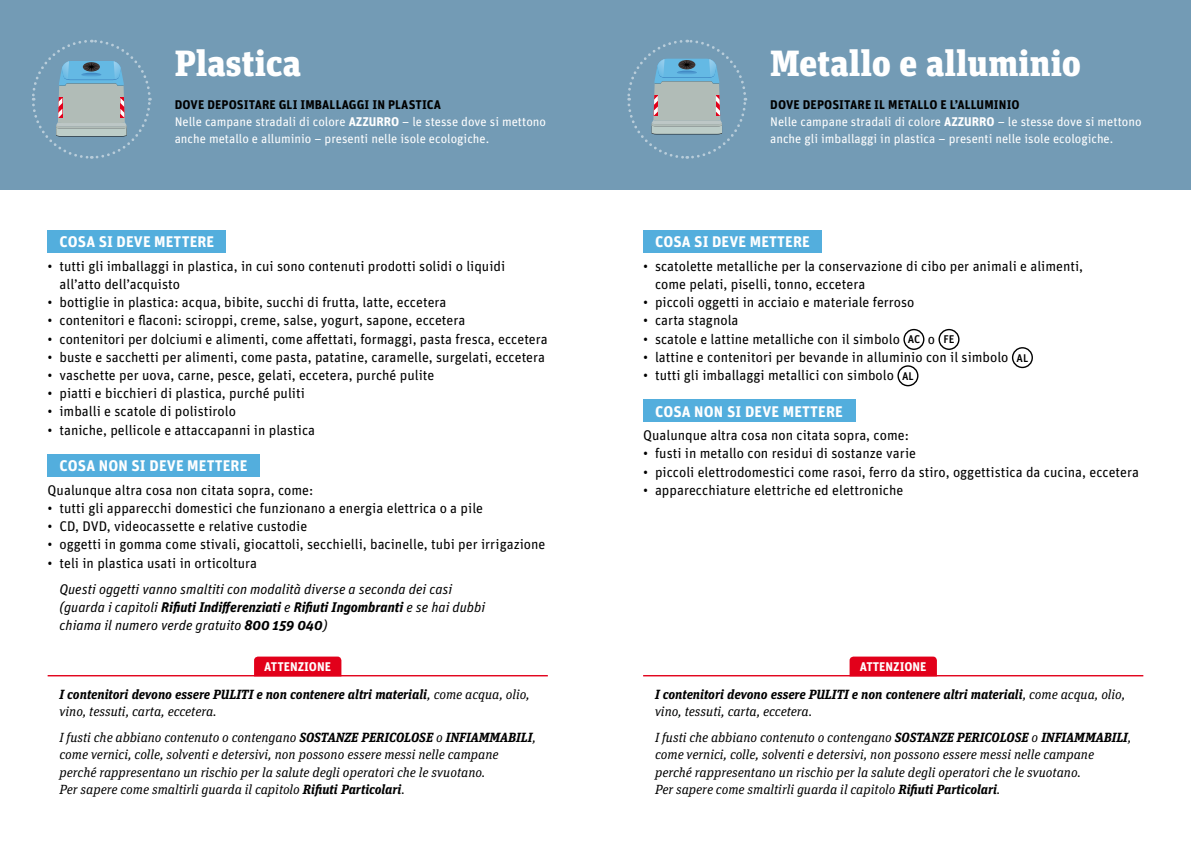
<style>
.page{position:relative;width:1191px;height:842px;background:#fff}
.page>*{position:absolute;margin:0;border:0;box-sizing:border-box;transform-origin:0 0}
.t1{font:900 36.4px "Unit Slab Pro";color:#fff}
.t2{font:700 15.4px "Unit Pro";letter-spacing:.01em;color:#fff}
.t3{font:14px/18.2px "Unit Pro";color:#000}
.t4{font:italic 14px/18.2px "Unit Pro";color:#000}
.t5{font:italic 13.3px/17.5px "Unit Slab Pro";color:#000}
.t6{font:italic 700 13.3px/17.5px "Unit Slab Pro";color:#000}
.t7{font:12.6px/16.8px "Unit Pro";color:#fff}
.t8{font:700 12.6px "Unit Pro";letter-spacing:.01em;color:#000}
.t9{font:700 12.6px "Unit Pro";color:#fff}
.s1{font-weight:700}
.s2{font-weight:400}
.s3{font-weight:500;font-size:11.2px}
</style>
<div class="page">
<div style="left:0;top:0;width:595px;height:190px;background:#739bb5"></div>
<svg style="left:32px;top:39px;width:120px;height:120px"></svg>
<div style="left:48px;top:230px;width:178px;height:23px;background:#53aedd"></div>
<div style="left:48px;top:454px;width:212px;height:23px;background:#53aedd"></div>
<hr style="left:48px;top:675px;width:500px;height:1px;background:#e2001a">
<div style="left:254px;top:657px;width:87px;height:18px;background:#e2001a"></div>
<div style="left:595px;top:0;width:596px;height:190px;background:#739bb5"></div>
<hr style="left:643px;top:675px;width:500px;height:1px;background:#e2001a">
<div style="left:849px;top:657px;width:88px;height:18px;background:#e2001a"></div>
<svg style="left:627px;top:39px;width:120px;height:120px"></svg>
<div style="left:643px;top:230px;width:178px;height:23px;background:#53aedd"></div>
<div style="left:903px;top:329px;width:21px;height:21px;border:1px solid #000;border-radius:50%"></div>
<div style="left:938px;top:329px;width:21px;height:21px;border:1px solid #000;border-radius:50%"></div>
<div style="left:1012px;top:347px;width:21px;height:21px;border:1px solid #000;border-radius:50%"></div>
<div style="left:897px;top:365px;width:21px;height:21px;border:1px solid #000;border-radius:50%"></div>
<div style="left:643px;top:399px;width:212px;height:23px;background:#53aedd"></div>
<h1 class="t1" style="left:175px;top:36px;width:128px">Plastica</h1>
<p class="t8" style="left:175px;top:96px;width:182px">DOVE DEPOSITARE GLI IMBALLAGGI</p>
<p class="t8" style="left:372px;top:96px;width:24px">IN PLAS</p>
<p class="t8" style="left:415px;top:96px;width:20px">TICA</p>
<p class="t7" style="left:175px;top:113px;width:183px">Nelle campane stradali di colore <span class="s1">AZZURRO</span></p>
<p class="t7" style="left:175px;top:113px;width:373px;text-indent:228px">– le stesse dove si mettono anche metallo e alluminio – presenti nelle isole ecologiche.</p>
<p class="t2" style="left:60px;top:232px;width:156px">COSA SI DEVE METTERE</p>
<p class="t3" style="left:60px;top:257px;width:447px;text-indent:-12px">• tutti gli imballaggi in plastica, in cui sono contenuti prodotti solidi o liquidi all’atto dell’acquisto</p>
<p class="t3" style="left:48px;top:293px;width:400px">• bottiglie in plastica: acqua, bibite, succhi di frutta, latte, eccetera</p>
<p class="t3" style="left:48px;top:311px;width:419px">• contenitori e flaconi: sciroppi, creme, salse, yogurt, sapone, eccetera</p>
<p class="t3" style="left:48px;top:329px;width:502px">• contenitori per dolciumi e alimenti, come affettati, formaggi, pasta fresca, eccetera</p>
<p class="t3" style="left:48px;top:348px;width:499px">• buste e sacchetti per alimenti, come pasta, patatine, caramelle, surgelati, eccetera</p>
<p class="t3" style="left:48px;top:366px;width:388px">• vaschette per uova, carne, pesce, gelati, eccetera, purché pulite</p>
<p class="t3" style="left:48px;top:384px;width:259px">• piatti e bicchieri di plastica, purché puliti</p>
<p class="t3" style="left:48px;top:402px;width:190px">• imballi e scatole di polistirolo</p>
<p class="t3" style="left:48px;top:420px;width:269px">• taniche, pellicole e attaccapanni in plastica</p>
<p class="t2" style="left:60px;top:456px;width:189px">COSA NON SI DEVE METTERE</p>
<p class="t3" style="left:48px;top:481px;width:267px">Qualunque altra cosa non citata sopra, come:</p>
<p class="t3" style="left:48px;top:499px;width:437px">• tutti gli apparecchi domestici che funzionano a energia elettrica o a pile</p>
<p class="t3" style="left:48px;top:517px;width:261px">• CD, DVD, videocassette e relative custodie</p>
<p class="t3" style="left:48px;top:535px;width:499px">• oggetti in gomma come stivali, giocattoli, secchielli, bacinelle, tubi per irrigazione</p>
<p class="t3" style="left:48px;top:553px;width:211px">• teli in plastica usati in orticoltura</p>
<p class="t4" style="left:60px;top:580px;width:427px">Questi oggetti vanno smaltiti con modalità diverse a seconda dei casi (guarda i capitoli <span class="s1">Rifiuti Indifferenziati</span> e <span class="s1">Rifiuti Ingombranti</span> e se hai dubbi chiama il numero verde gratuito <span class="s1">800 159 040</span>)</p>
<p class="t9" style="left:264px;top:659px;width:53px">ATTENZIONE</p>
<p class="t6" style="left:60px;top:685px;width:472px">I contenitori devono essere PULITI e non contenere altri materiali<span class="s2">, come acqua, olio, vino, tessuti, carta, eccetera.</span></p>
<p class="t5" style="left:60px;top:728px;width:478px">I fusti che abbiano contenuto o contengano <span class="s1">SOSTANZE PERICOLOSE</span> o <span class="s1">INFIAMMABILI</span>, come vernici, colle, solventi e detersivi, non possono essere messi nelle campane perché rappresentano un rischio per la salute degli operatori che le svuotano.<br>Per sapere come smaltirli guarda il capitolo <span class="s1">Rifiuti Particolari</span>.</p>
<h1 class="t1" style="left:770px;top:36px;width:312px">Metallo e alluminio</h1>
<p class="t8" style="left:770px;top:96px;width:148px">DOVE DEPOSITARE IL METALLO</p>
<p class="t8" style="left:940px;top:96px;width:25px">E L’ALLUM</p>
<p class="t8" style="left:994px;top:96px;width:26px">INIO</p>
<p class="t7" style="left:770px;top:113px;width:183px">Nelle campane stradali di colore <span class="s1">AZZURRO</span></p>
<p class="t7" style="left:770px;top:113px;width:373px;text-indent:228px">– le stesse dove si mettono anche gli imballaggi in plastica – presenti nelle isole ecologiche.</p>
<p class="t2" style="left:655px;top:232px;width:156px">COSA SI DEVE METTERE</p>
<p class="t3" style="left:655px;top:257px;width:429px;text-indent:-12px">• scatolette metalliche per la conservazione di cibo per animali e alimenti, come pelati, piselli, tonno, eccetera</p>
<p class="t3" style="left:643px;top:293px;width:273px">• piccoli oggetti in acciaio e materiale ferroso</p>
<p class="t3" style="left:643px;top:311px;width:97px">• carta stagnola</p>
<p class="t3" style="left:643px;top:329px;width:313px">• scatole e lattine metalliche con il simbolo <span class="s3">AC</span> o <span class="s3">FE</span></p>
<p class="t3" style="left:643px;top:348px;width:387px">• lattine e contenitori per bevande in alluminio con il simbolo <span class="s3">AL</span></p>
<p class="t3" style="left:643px;top:366px;width:272px">• tutti gli imballaggi metallici con simbolo <span class="s3">AL</span></p>
<p class="t2" style="left:655px;top:401px;width:189px">COSA NON SI DEVE METTERE</p>
<p class="t3" style="left:643px;top:426px;width:267px">Qualunque altra cosa non citata sopra, come:</p>
<p class="t3" style="left:643px;top:444px;width:274px">• fusti in metallo con residui di sostanze varie</p>
<p class="t3" style="left:643px;top:462px;width:497px">• piccoli elettrodomestici come rasoi, ferro da stiro, oggettistica da cucina, eccetera</p>
<p class="t3" style="left:643px;top:481px;width:262px">• apparecchiature elettriche ed elettroniche</p>
<p class="t9" style="left:859px;top:659px;width:53px">ATTENZIONE</p>
<p class="t6" style="left:655px;top:685px;width:472px">I contenitori devono essere PULITI e non contenere altri materiali<span class="s2">, come acqua, olio, vino, tessuti, carta, eccetera.</span></p>
<p class="t5" style="left:655px;top:728px;width:478px">I fusti che abbiano contenuto o contengano <span class="s1">SOSTANZE PERICOLOSE</span> o <span class="s1">INFIAMMABILI</span>, come vernici, colle, solventi e detersivi, non possono essere messi nelle campane perché rappresentano un rischio per la salute degli operatori che le svuotano.<br>Per sapere come smaltirli guarda il capitolo <span class="s1">Rifiuti Particolari</span>.</p>
</div>
